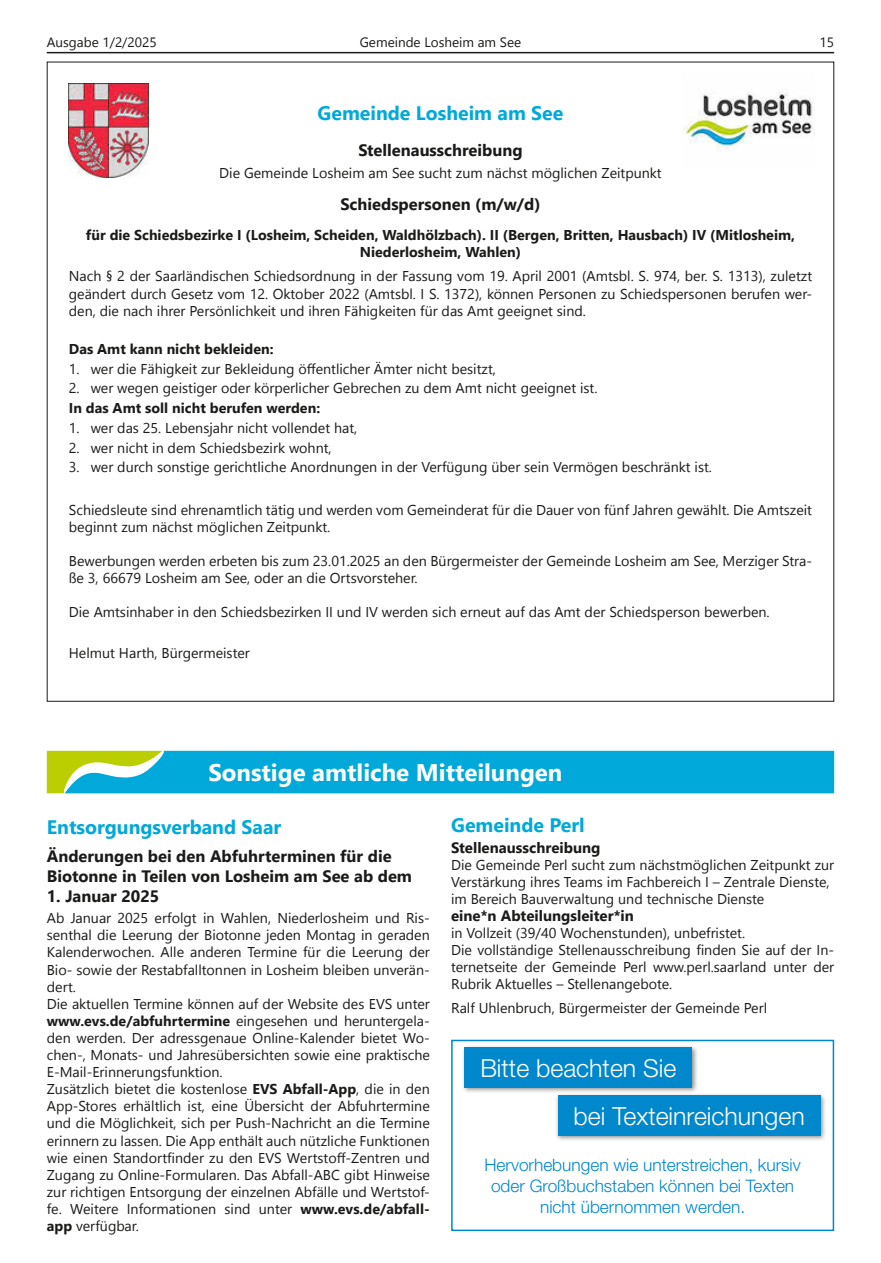
<style>
.page{position:relative;width:881px;height:1263px;background:#fff}
.page>*{position:absolute;margin:0;border:0;box-sizing:border-box;transform-origin:0 0}
.t1{font:300 24.9px/48px "Helvetica Neue LT";color:#fff}
.t2{font:700 24px "Segoe UI";color:#fff}
.t3{font:700 19.5px "Segoe UI";color:#00a9d9}
.t4{font:300 17.25px/20.7px "Helvetica Neue LT";color:#0087cc;text-align:center}
.t5{font:700 16.5px/19.8px "Segoe UI";color:#1a1a18}
.t6{font:700 15px "Segoe UI";color:#1a1a18}
.t7{font:14.25px/17.1px "Segoe UI";color:#1a1a18}
.t8{font:700 14.25px/17.1px "Segoe UI";color:#1a1a18;text-align:center}
.t9{font:13.5px "Segoe UI";color:#1a1a18}
.s1{font-weight:700}
</style>
<div class="page">
<hr style="left:47px;top:52px;width:786px;height:1px;background:#1a1a18">
<svg style="left:47px;top:750px;width:786px;height:43px;background:#17afcc"></svg>
<div style="left:451px;top:1040px;width:382px;height:191px;border:2px solid #0087cc"></div>
<div style="left:461px;top:1044px;width:237px;height:49px;background:#1a1a18;opacity:.5"></div>
<div style="left:464px;top:1047px;width:228px;height:40px;background:#0087cc"></div>
<div style="left:554px;top:1092px;width:272px;height:49px;background:#1a1a18;opacity:.5"></div>
<div style="left:557px;top:1095px;width:263px;height:40px;background:#0087cc"></div>
<img style="left:682px;top:89px;width:132px;height:63px">
<img style="left:69px;top:84px;width:80px;height:93px">
<p class="t9" style="left:47px;top:32px;width:111px">Ausgabe 1/2/2025</p>
<p class="t9" style="left:359px;top:32px;width:163px">Gemeinde Losheim am See</p>
<p class="t9" style="left:819px;top:32px;width:16px">15</p>
<h3 class="t3" style="left:317px;top:97px;width:247px">Gemeinde Losheim am See</h3>
<p class="t5" style="left:358px;top:140px;width:166px">Stellenausschreibung</p>
<p class="t7" style="left:219px;top:164px;width:444px">Die Gemeinde Losheim am See sucht zum nächst möglichen Zeitpunkt</p>
<p class="t5" style="left:340px;top:194px;width:202px">Schiedspersonen (m/w/d)</p>
<p class="t8" style="left:86px;top:226px;width:710px">für die Schiedsbezirke I (Losheim, Scheiden, Waldhölzbach). II (Bergen, Britten, Hausbach) IV (Mitlosheim,<br>Niederlosheim, Wahlen)</p>
<p class="t7" style="left:69px;top:268px;width:744px;text-align:justify">Nach § 2 der Saarländischen Schiedsordnung in der Fassung vom 19. April 2001 (Amtsbl. S. 974, ber. S. 1313), zuletzt geändert durch Gesetz vom 12. Oktober 2022 (Amtsbl. I S. 1372), können Personen zu Schiedspersonen berufen wer&shy;den, die nach ihrer Persönlichkeit und ihren Fähigkeiten für das Amt geeignet sind.</p>
<p class="t8" style="left:69px;top:340px;width:206px">Das Amt kann nicht bekleiden:</p>
<p class="t7" style="left:69px;top:360px;width:428px">1. wer die Fähigkeit zur Bekleidung öffentlicher Ämter nicht besitzt,</p>
<p class="t7" style="left:69px;top:379px;width:530px">2. wer wegen geistiger oder körperlicher Gebrechen zu dem Amt nicht geeignet ist.</p>
<p class="t8" style="left:69px;top:399px;width:253px">In das Amt soll nicht berufen werden:</p>
<p class="t7" style="left:69px;top:419px;width:290px">1. wer das 25. Lebensjahr nicht vollendet hat,</p>
<p class="t7" style="left:69px;top:439px;width:264px">2. wer nicht in dem Schiedsbezirk wohnt,</p>
<p class="t7" style="left:69px;top:458px;width:644px">3. wer durch sonstige gerichtliche Anordnungen in der Verfügung über sein Vermögen beschränkt ist.</p>
<p class="t7" style="left:69px;top:501px;width:744px">Schiedsleute sind ehrenamtlich tätig und werden vom Gemeinderat für die Dauer von fünf Jahren gewählt. Die Amtszeit beginnt zum nächst möglichen Zeitpunkt.</p>
<p class="t7" style="left:69px;top:552px;width:744px">Bewerbungen werden erbeten bis zum 23.01.2025 an den Bürgermeister der Gemeinde Losheim am See, Merziger Stra&shy;ße 3, 66679 Losheim am See, oder an die Ortsvorsteher.</p>
<p class="t7" style="left:69px;top:603px;width:702px">Die Amtsinhaber in den Schiedsbezirken II und IV werden sich erneut auf das Amt der Schiedsperson bewerben.</p>
<p class="t7" style="left:69px;top:644px;width:182px">Helmut Harth, Bürgermeister</p>
<h2 class="t2" style="left:208px;top:755px;width:355px">Sonstige amtliche Mitteilungen</h2>
<h3 class="t3" style="left:47px;top:811px;width:236px">Entsorgungsverband Saar</h3>
<p class="t5" style="left:47px;top:846px;width:366px">Änderungen bei den Abfuhrterminen für die<br>Biotonne in Teilen von Losheim am See ab dem</p>
<p class="t5" style="left:47px;top:886px;width:114px">1. Januar 2025</p>
<p class="t7" style="left:47px;top:909px;width:384px">Ab Januar 2025 erfolgt in Wahlen, Niederlosheim und Ris&shy;senthal die Leerung der Biotonne jeden Montag in geraden Kalenderwochen. Alle anderen Termine für die Leerung der Bio- sowie der Restabfalltonnen in Losheim bleiben unverän&shy;dert.<br>Die aktuellen Termine können auf der Website des EVS unter <span class="s1">www.evs.de/abfuhrtermine</span> eingesehen und heruntergela&shy;den werden. Der adressgenaue Online-Kalender bietet Wo&shy;chen-, Monats- und Jahresübersichten sowie eine praktische E-Mail-Erinnerungsfunktion.<br>Zusätzlich bietet die kostenlose <span class="s1">EVS Abfall-App</span>, die in den App-Stores erhältlich ist, eine Übersicht der Abfuhrtermine und die Möglichkeit, sich per Push-Nachricht an die Termine erinnern zu lassen. Die App enthält auch nützliche Funktionen wie einen Standortfinder zu den EVS Wertstoff-Zentren und Zugang zu Online-Formularen. Das Abfall-ABC gibt Hinweise zur richtigen Entsorgung der einzelnen Abfälle und Wertstof&shy;fe. Weitere Informationen sind unter <span class="s1">www.evs.de/abfall&shy;app</span> verfügbar.</p>
<h3 class="t3" style="left:451px;top:809px;width:135px">Gemeinde Perl</h3>
<p class="t6" style="left:451px;top:835px;width:151px">Stellenausschreibung</p>
<p class="t7" style="left:451px;top:856px;width:384px">Die Gemeinde Perl sucht zum nächstmöglichen Zeitpunkt zur<br>Verstärkung ihres Teams im Fachbereich I – Zentrale Dienste, im Bereich Bauverwaltung und technische Dienste</p>
<p class="t6" style="left:451px;top:903px;width:184px">eine*n Abteilungsleiter*in</p>
<p class="t7" style="left:451px;top:924px;width:384px">in Vollzeit (39/40 Wochenstunden), unbefristet.<br>Die vollständige Stellenausschreibung finden Sie auf der In&shy;ternetseite der Gemeinde Perl www.perl.saarland unter der Rubrik Aktuelles – Stellenangebote.</p>
<p class="t7" style="left:451px;top:999px;width:317px">Ralf Uhlenbruch, Bürgermeister der Gemeinde Perl</p>
<h1 class="t1" style="left:573px;top:1044px;width:232px;text-indent:-93px">Bitte beachten Sie<br>bei Texteinreichungen</h1>
<p class="t4" style="left:484px;top:1154px;width:318px">Hervorhebungen wie unterstreichen, kursiv oder Großbuchstaben können bei Texten nicht übernommen werden.</p>
</div>
